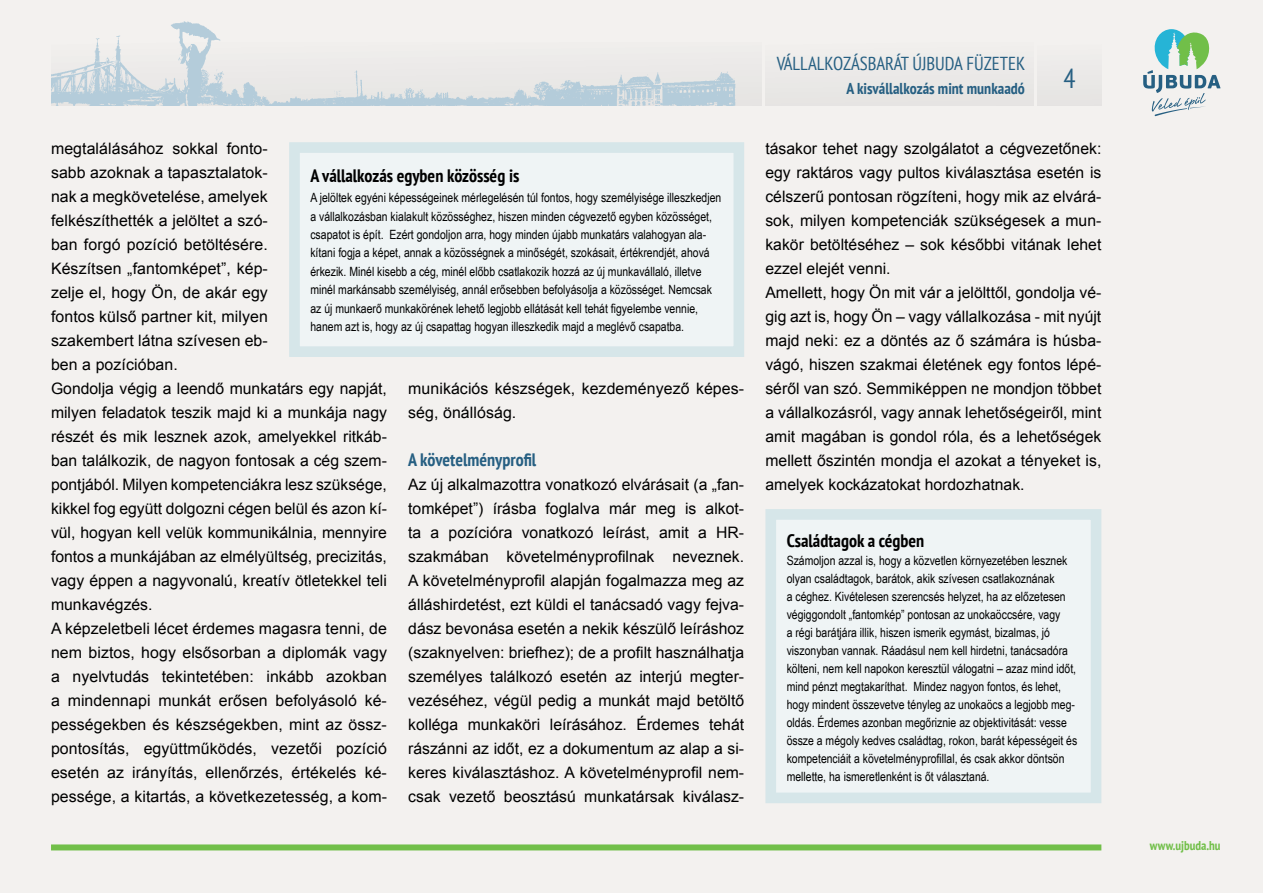
<style>
.page{position:relative;width:1263px;height:893px;background:#f3f1ef}
.page>*{position:absolute;margin:0;border:0;box-sizing:border-box;transform-origin:0 0}
.t1{font:condensed 27px "PT Sans";color:#265f82}
.t2{font:condensed 18.75px "PT Sans";color:#265f82}
.t3{font:700 condensed 18px "PT Sans";color:#000}
.t4{font:700 condensed 18px "PT Sans";color:#265f82}
.t5{font:15.75px/24px "Arial";color:#000}
.t6{font:700 condensed 15.75px "PT Sans";color:#265f82}
.t7{font:12.75px/18px "Arial Narrow";color:#000}
.t8{font:700 condensed 12.75px "PT Sans";color:#71bf49}
</style>
<div class="page">
<div style="left:765px;top:43px;width:268px;height:63px;background:#ebe9e8"></div>
<div style="left:51px;top:43px;width:710px;height:63px;background:#edebea"></div>
<div style="left:1037px;top:43px;width:64px;height:63px;background:#ebe9e8"></div>
<svg style="left:1143px;top:29px;width:77px;height:87px"></svg>
<div style="left:51px;top:844px;width:1050px;height:6px;background:#71bf49"></div>
<img style="left:51px;top:35px;width:97px;height:71px">
<img style="left:580px;top:71px;width:156px;height:35px">
<img style="left:237px;top:70px;width:343px;height:36px">
<img style="left:148px;top:21px;width:89px;height:85px">
<div style="left:289px;top:142px;width:455px;height:215px;background:#eff4f5;border:11px solid #d6e6e9"></div>
<div style="left:765px;top:509px;width:336px;height:294px;background:#eff4f5;border:11px solid #d6e6e9"></div>
<p class="t2" style="left:777px;top:51px;width:250px">VÁLLALKOZÁSBARÁT ÚJBUDA FÜZETEK</p>
<p class="t6" style="left:846px;top:78px;width:180px">A kisvállalkozás mint munkaadó</p>
<h1 class="t1" style="left:1063px;top:61px;width:14px">4</h1>
<p class="t5" style="left:51px;top:136px;width:337px">megtalálásához sokkal fonto-<br>sabb azoknak a tapasztalatok-<br>nak a megkövetelése, amelyek<br>felkészíthették a jelöltet a szó-<br>ban forgó pozíció betöltésére.<br>Készítsen „fantomképet”, kép-<br>zelje el, hogy Ön, de akár egy<br>fontos külső partner kit, milyen<br>szakembert látna szívesen eb-<br>ben a pozícióban.<br>Gondolja végig a leendő munkatárs egy napját, milyen feladatok teszik majd ki a munkája nagy részét és mik lesznek azok, amelyekkel ritkáb&shy;ban találkozik, de nagyon fontosak a cég szem&shy;pontjából. Milyen kompetenciákra lesz szüksége, kikkel fog együtt dolgozni cégen belül és azon kí&shy;vül, hogyan kell velük kommunikálnia, mennyire fontos a munkájában az elmélyültség, precizitás, vagy éppen a nagyvonalú, kreatív ötletekkel teli munkavégzés.<br>A képzeletbeli lécet érdemes magasra tenni, de nem biztos, hogy elsősorban a diplomák vagy a nyelvtudás tekintetében: inkább azokban a mindennapi munkát erősen befolyásoló ké&shy;pességekben és készségekben, mint az össz&shy;pontosítás, együttműködés, vezetői pozíció esetén az irányítás, ellenőrzés, értékelés ké&shy;pessége, a kitartás, a következetesség, a kom-</p>
<p class="t5" style="left:765px;top:136px;width:337px">tásakor tehet nagy szolgálatot a cégvezetőnek: egy raktáros vagy pultos kiválasztása esetén is célszerű pontosan rögzíteni, hogy mik az elvárá&shy;sok, milyen kompetenciák szükségesek a mun&shy;kakör betöltéséhez – sok későbbi vitának lehet ezzel elejét venni.<br>Amellett, hogy Ön mit vár a jelölttől, gondolja vé&shy;gig azt is, hogy Ön – vagy vállalkozása - mit nyújt majd neki: ez a döntés az ő számára is húsba&shy;vágó, hiszen szakmai életének egy fontos lépé&shy;séről van szó. Semmiképpen ne mondjon többet a vállalkozásról, vagy annak lehetőségeiről, mint amit magában is gondol róla, és a lehetőségek mellett őszintén mondja el azokat a tényeket is, amelyek kockázatokat hordozhatnak.</p>
<p class="t3" style="left:310px;top:164px;width:210px">A vállalkozás egyben közösség is</p>
<p class="t7" style="left:310px;top:188px;width:412px">A jelöltek egyéni képességeinek mérlegelésén túl fontos, hogy személyisége illeszkedjen a vállalkozásban kialakult közösséghez, hiszen minden cégvezető egyben közösséget, csapatot is épít. Ezért gondoljon arra, hogy minden újabb munkatárs valahogyan ala&shy;kítani fogja a képet, annak a közösségnek a minőségét, szokásait, értékrendjét, ahová érkezik. Minél kisebb a cég, minél előbb csatlakozik hozzá az új munkavállaló, illetve minél markánsabb személyiség, annál erősebben befolyásolja a közösséget. Nemcsak az új munkaerő munkakörének lehető legjobb ellátását kell tehát figyelembe vennie, hanem azt is, hogy az új csapattag hogyan illeszkedik majd a meglévő csapatba.</p>
<p class="t5" style="left:408px;top:376px;width:337px">munikációs készségek, kezdeményező képes&shy;ség, önállóság.</p>
<p class="t4" style="left:408px;top:447px;width:130px">A követelményprofil</p>
<p class="t5" style="left:408px;top:472px;width:337px;text-align:justify">Az új alkalmazottra vonatkozó elvárásait (a „fan&shy;tomképet”) írásba foglalva már meg is alkot&shy;ta a pozícióra vonatkozó leírást, amit a HR&shy;szakmában követelményprofilnak neveznek.<br>A követelményprofil alapján fogalmazza meg az álláshirdetést, ezt küldi el tanácsadó vagy fejva&shy;dász bevonása esetén a nekik készülő leíráshoz (szaknyelven: briefhez); de a profilt használhatja személyes találkozó esetén az interjú megter&shy;vezéséhez, végül pedig a munkát majd betöltő kolléga munkaköri leírásához. Érdemes tehát rászánni az időt, ez a dokumentum az alap a si&shy;keres kiválasztáshoz. A követelményprofil nem&shy;csak vezető beosztású munkatársak kiválasz-</p>
<p class="t3" style="left:787px;top:529px;width:139px">Családtagok a cégben</p>
<p class="t7" style="left:787px;top:551px;width:292px">Számoljon azzal is, hogy a közvetlen környezetében lesznek olyan családtagok, barátok, akik szívesen csatlakoznának<br>a céghez. Kivételesen szerencsés helyzet, ha az előzetesen végiggondolt „fantomkép” pontosan az unokaöccsére, vagy<br>a régi barátjára illik, hiszen ismerik egymást, bizalmas, jó viszonyban vannak. Ráadásul nem kell hirdetni, tanácsadóra költeni, nem kell napokon keresztül válogatni – azaz mind időt, mind pénzt megtakaríthat. Mindez nagyon fontos, és lehet, hogy mindent összevetve tényleg az unokaöcs a legjobb meg&shy;oldás. Érdemes azonban megőriznie az objektivitását: vesse össze a mégoly kedves családtag, rokon, barát képességeit és kompetenciáit a követelményprofillal, és csak akkor döntsön mellette, ha ismeretlenként is őt választaná.</p>
<p class="t8" style="left:1150px;top:838px;width:72px">www.ujbuda.hu</p>
</div>
